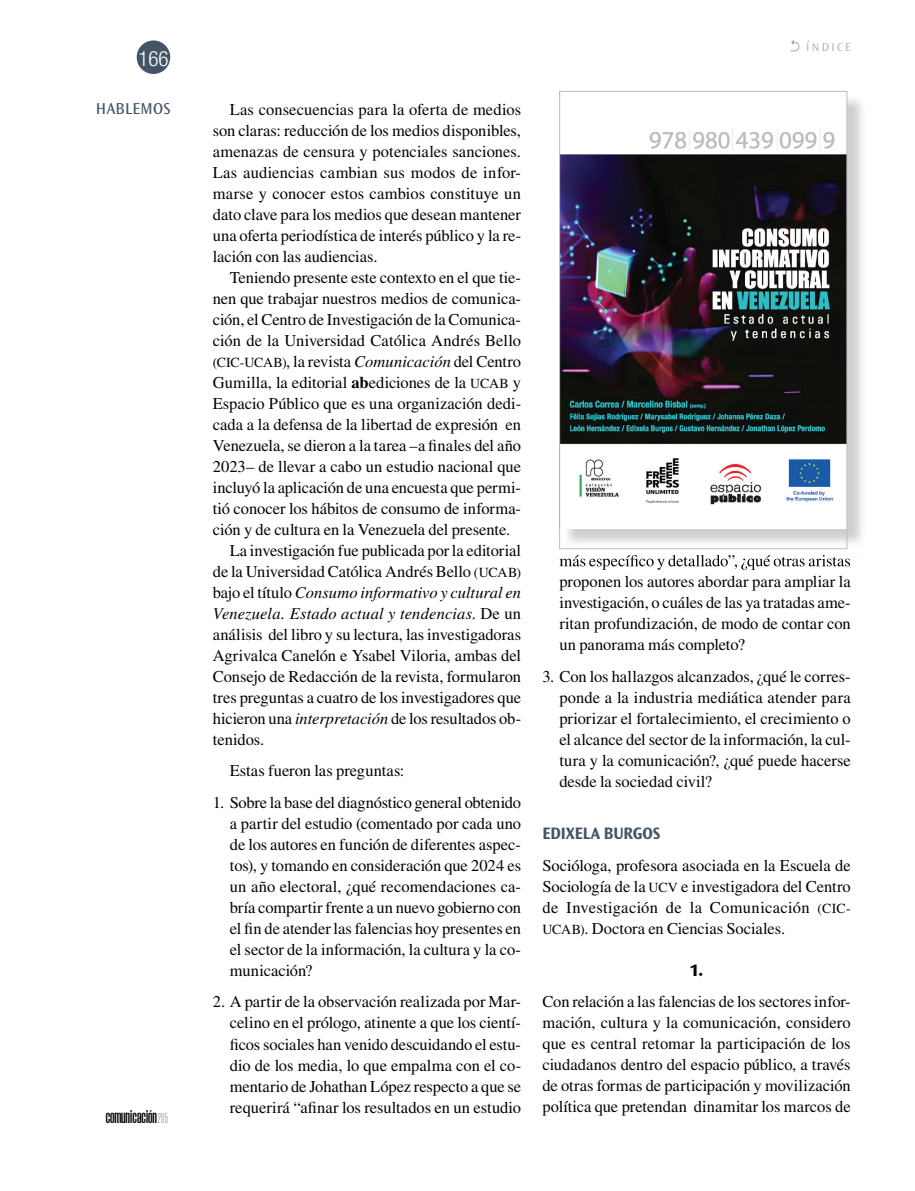
<style>
.page{position:relative;width:915px;height:1191px;background:#fff}
.page>*{position:absolute;margin:0;border:0;box-sizing:border-box;transform-origin:0 0}
.t1{font:300 condensed 21px "Helvetica Neue LT Std";color:#fff}
.t2{font:600 20.55px "Morganite";letter-spacing:.005em;color:#040503;scale:1.04 1}
.t3{font:700 semi-expanded 17.25px "Ocean Sans Std";letter-spacing:-.005em;color:#435464;scale:.9 1}
.t4{font:800 17.25px "Ocean Sans Std";color:#040503}
.t5{font:16.5px/21px "Times LT Std";letter-spacing:-.005em;color:#040503;text-align:justify}
.t6{font:italic 16.5px "Times LT Std";letter-spacing:.005em;color:#040503}
.t7{font:16.5px "Ocean Sans Std";letter-spacing:.015em;color:#435464}
.t8{font:300 12px "Ocean Sans Std";letter-spacing:.2em;color:#a7a9ab}
.s1{font-weight:100;font-size:14.25px}
.s2{font-size:13.8px}
.s3{font-style:italic}
.s4{font-weight:700}
.s5{font-style:normal}
</style>
<div class="page">
<div style="left:137px;top:40px;width:33px;height:34px;background:#435464;border-radius:50%"></div>
<svg style="left:790px;top:40px;width:9px;height:11px"></svg>
<img style="left:561px;top:555px;width:289px;height:14px">
<img style="left:561px;top:94px;width:284px;height:435px">
<div style="left:559px;top:91px;width:288px;height:458px;border:1px solid #bcbdbf"></div>
<p class="t1" style="left:138px;top:46px;width:32px">166</p>
<p class="t7" style="left:96px;top:99px;width:76px">HABLEMOS</p>
<p class="t2" style="left:106px;top:1105px;width:61px">comunicación<span class="s1">205</span></p>
<p class="t5" style="left:213px;top:98px;width:310px;text-indent:17px">Las consecuencias para la oferta de medios son claras: reducción de los medios disponibles, amenazas de censura y potenciales sanciones.<br>Las audiencias cambian sus modos de infor&shy;marse y conocer estos cambios constituye un dato clave para los medios que desean mantener una oferta periodística de interés público y la re&shy;lación con las audiencias.</p>
<p class="t5" style="left:230px;top:266px;width:293px">Teniendo presente este contexto en el que tie-</p>
<p class="t5" style="left:213px;top:287px;width:310px">nen que trabajar nuestros medios de comunica-</p>
<p class="t5" style="left:213px;top:308px;width:309px">ción, el Centro de Investigación de la Comunica-</p>
<p class="t5" style="left:213px;top:329px;width:310px">ción de la Universidad Católica Andrés Bello</p>
<p class="t5" style="left:213px;top:350px;width:310px"><span class="s2">(CIC-UCAB)</span>, la revista <span class="s3">Comunicación</span> del Centro</p>
<p class="t5" style="left:213px;top:371px;width:310px">Gumilla, la editorial <span class="s4">ab</span>ediciones de la <span class="s2">UCAB</span> y</p>
<p class="t5" style="left:213px;top:392px;width:310px">Espacio Público que es una organización dedi-</p>
<p class="t5" style="left:213px;top:413px;width:310px">cada a la defensa de la libertad de expresión en</p>
<p class="t5" style="left:213px;top:434px;width:309px">Venezuela, se dieron a la tarea –a finales del año</p>
<p class="t5" style="left:213px;top:455px;width:310px">2023– de llevar a cabo un estudio nacional que</p>
<p class="t5" style="left:213px;top:476px;width:309px">incluyó la aplicación de una encuesta que permi-</p>
<p class="t5" style="left:213px;top:497px;width:310px">tió conocer los hábitos de consumo de informa-</p>
<p class="t5" style="left:213px;top:518px;width:299px">ción y de cultura en la Venezuela del presente.</p>
<p class="t5" style="left:230px;top:539px;width:293px">La investigación fue publicada por la editorial</p>
<p class="t5" style="left:213px;top:560px;width:310px">de la Universidad Católica Andrés Bello <span class="s2">(UCAB)</span></p>
<p class="t6" style="left:213px;top:583px;width:310px"><span class="s5">bajo el título</span> Consumo informativo y cultural en</p>
<p class="t6" style="left:213px;top:604px;width:310px">Venezuela. Estado actual y tendencias<span class="s5">. De un</span></p>
<p class="t5" style="left:213px;top:623px;width:310px">análisis del libro y su lectura, las investigadoras</p>
<p class="t5" style="left:213px;top:644px;width:310px">Agrivalca Canelón e Ysabel Viloria, ambas del</p>
<p class="t5" style="left:213px;top:665px;width:310px">Consejo de Redacción de la revista, formularon</p>
<p class="t5" style="left:213px;top:686px;width:310px">tres preguntas a cuatro de los investigadores que</p>
<p class="t5" style="left:213px;top:707px;width:310px">hicieron una <span class="s3">interpretación</span> de los resultados ob-</p>
<p class="t5" style="left:213px;top:728px;width:53px">tenidos.</p>
<p class="t5" style="left:230px;top:760px;width:176px">Estas fueron las preguntas:</p>
<p class="t5" style="left:230px;top:791px;width:293px;text-indent:-17px">1. Sobre la base del diagnóstico general obtenido a partir del estudio (comentado por cada uno de los autores en función de diferentes aspec&shy;tos), y tomando en consideración que 2024 es un año electoral, ¿qué recomendaciones ca&shy;bría compartir frente a un nuevo gobierno con el fin de atender las falencias hoy presentes en el sector de la información, la cultura y la co&shy;municación?</p>
<p class="t5" style="left:230px;top:991px;width:293px;text-indent:-17px">2. A partir de la observación realizada por Mar&shy;celino en el prólogo, atinente a que los cientí&shy;ficos sociales han venido descuidando el estu&shy;dio de los media, lo que empalma con el co&shy;mentario de Johathan López respecto a que se requerirá “afinar los resultados en un estudio</p>
<p class="t8" style="left:805px;top:40px;width:46px">ÍNDICE</p>
<p class="t5" style="left:559px;top:571px;width:293px">proponen los autores abordar para ampliar la investigación, o cuáles de las ya tratadas ame&shy;ritan profundización, de modo de contar con un panorama más completo?</p>
<p class="t5" style="left:559px;top:666px;width:293px;text-indent:-17px">3. Con los hallazgos alcanzados, ¿qué le corres&shy;ponde a la industria mediática atender para priorizar el fortalecimiento, el crecimiento o el alcance del sector de la información, la cul&shy;tura y la comunicación?, ¿qué puede hacerse desde la sociedad civil?</p>
<p class="t3" style="left:542px;top:824px;width:133px">EDIXELA BURGOS</p>
<p class="t5" style="left:542px;top:854px;width:310px">Socióloga, profesora asociada en la Escuela de Sociología de la <span class="s2">UCV</span> e investigadora del Centro de Investigación de la Comunicación <span class="s2">(CIC-UCAB)</span>. Doctora en Ciencias Sociales.</p>
<p class="t4" style="left:689px;top:960px;width:15px">1.</p>
<p class="t5" style="left:542px;top:991px;width:310px">Con relación a las falencias de los sectores infor&shy;mación, cultura y la comunicación, considero que es central retomar la participación de los ciudadanos dentro del espacio público, a través de otras formas de participación y movilización política que pretendan dinamitar los marcos de</p>
</div>
